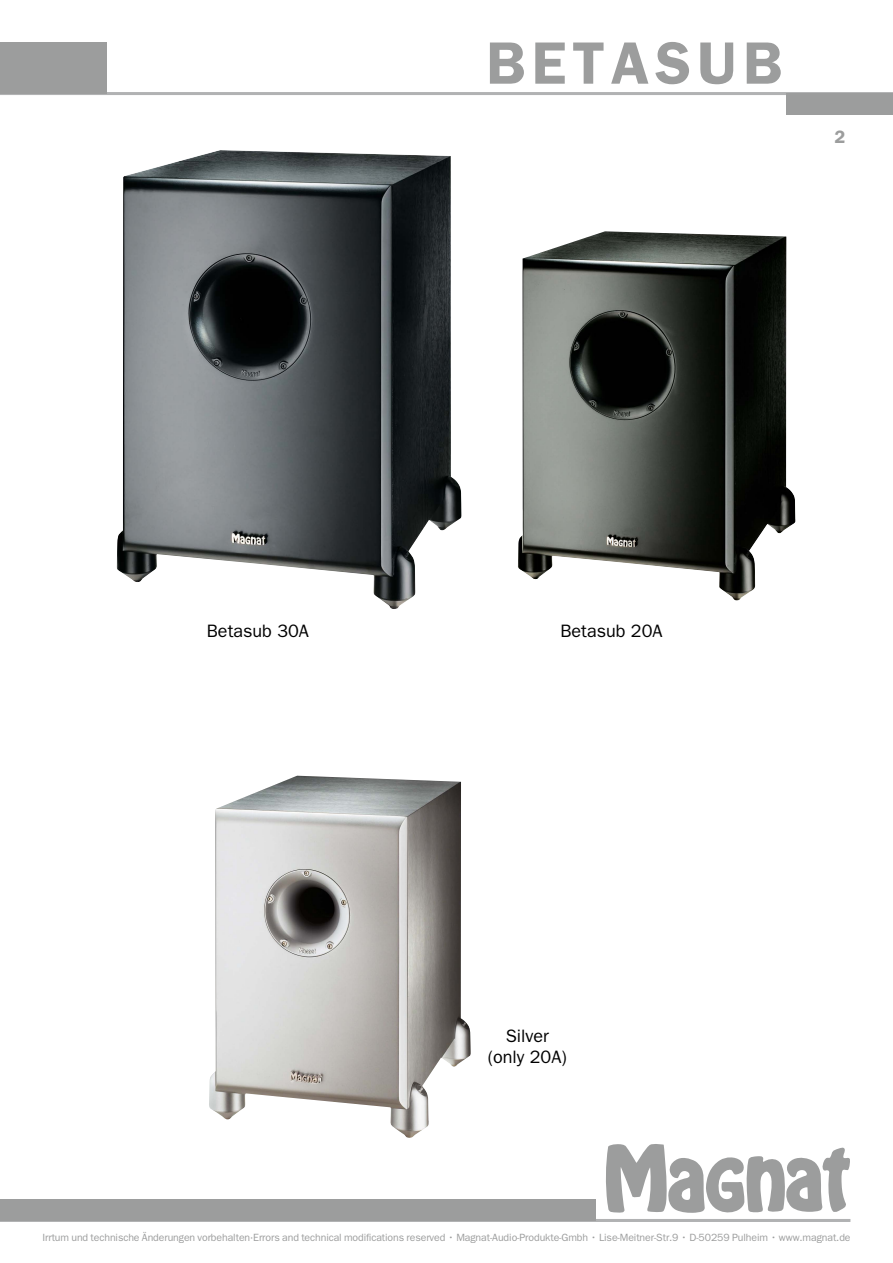
<style>
.page{position:relative;width:893px;height:1263px;background:#fff}
.page>*{position:absolute;margin:0;border:0;box-sizing:border-box;transform-origin:0 0}
.t1{font:600 60px "ITC Franklin Gothic Std";letter-spacing:.1em;color:#9c9d9d}
.t2{font:18px/21.6px "ITC Franklin Gothic Std";color:#000;text-align:center}
.t3{font:600 18px "ITC Franklin Gothic Std";color:#9c9d9d}
.t4{font:10.5px "ITC Franklin Gothic Std";letter-spacing:-.01em;color:#9c9d9d}
</style>
<div class="page">
<hr style="left:0;top:92px;width:893px;height:3px;background:#b1b2b3">
<svg style="left:606px;top:1144px;width:244px;height:69px"></svg>
<div style="left:0;top:43px;width:106px;height:51px;background:#9c9d9d"></div>
<div style="left:787px;top:94px;width:106px;height:21px;background:#9c9d9d"></div>
<hr style="left:0;top:1219px;width:850px;height:3px;background:#b1b2b3">
<div style="left:0;top:1199px;width:595px;height:21px;background:#9c9d9d"></div>
<img style="left:117px;top:150px;width:345px;height:459px">
<img style="left:518px;top:231px;width:278px;height:369px">
<img style="left:209px;top:776px;width:262px;height:362px">
<h1 class="t1" style="left:486px;top:28px;width:298px">BETASUB</h1>
<h2 class="t3" style="left:834px;top:126px;width:12px">2</h2>
<h2 class="t2" style="left:207px;top:620px;width:104px">Betasub 30A</h2>
<h2 class="t2" style="left:560px;top:620px;width:104px">Betasub 20A</h2>
<h2 class="t2" style="left:488px;top:1025px;width:81px">Silver (only 20A)</h2>
<p class="t4" style="left:43px;top:1231px;width:810px">Irrtum und technische Änderungen vorbehalten·Errors and technical modifications reserved • Magnat-Audio-Produkte-Gmbh • Lise-Meitner-Str.9 • D-50259 Pulheim • www.magnat.de</p>
</div>
